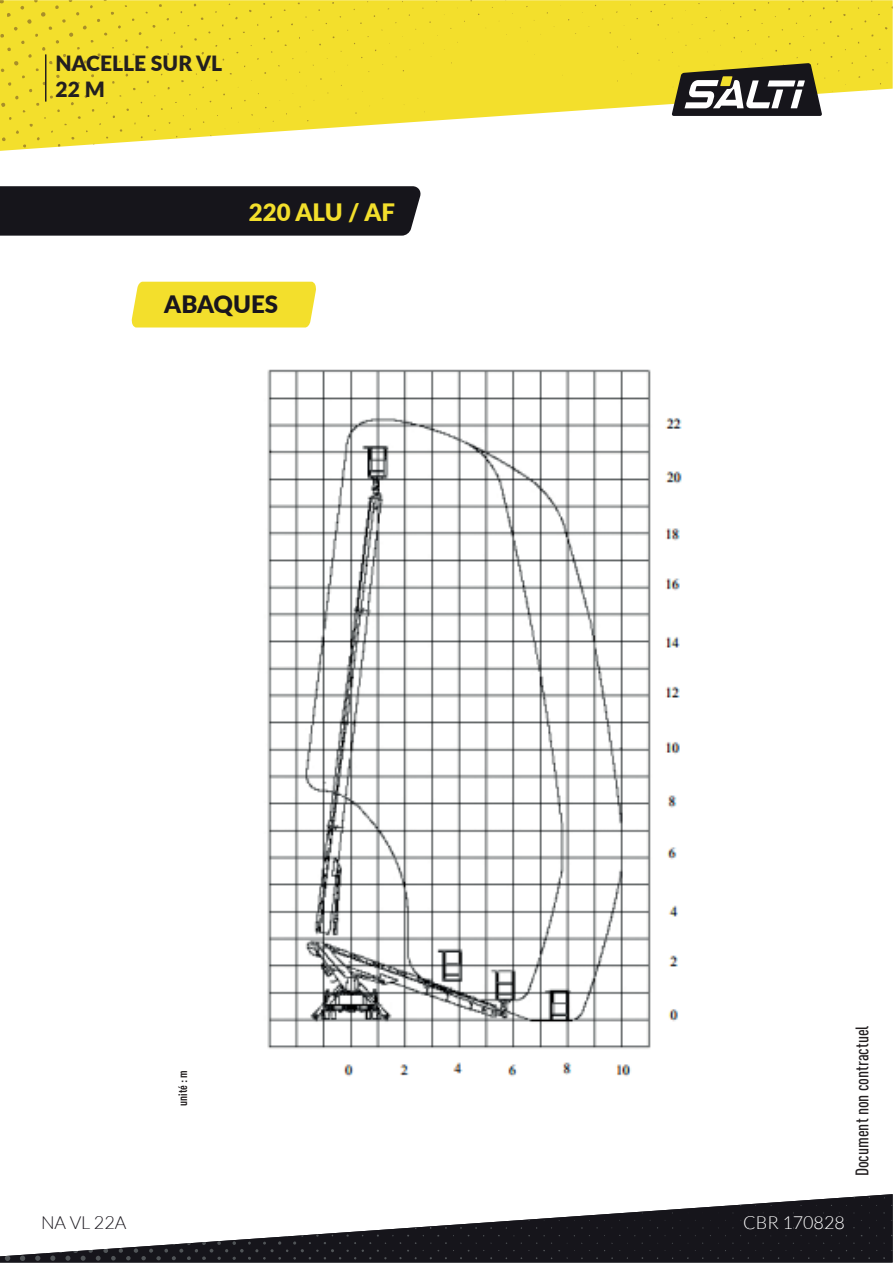
<style>
.page{position:relative;width:893px;height:1263px;background:#fff}
.page>*{position:absolute;margin:0;border:0;box-sizing:border-box;transform-origin:0 0}
.t1{font:900 24px "Lato";color:#f3df2c}
.t2{font:900 24px "Lato";color:#19161d}
.t3{font:900 21px/25.2px "Lato";color:#231f20}
.t4{font:500 18px "DIN Cond";color:#231f20}
.t5{font:300 18px "Lato";color:#fff}
.t6{font:300 18px "Lato";color:#19161d}
.t7{font:700 12px "DIN Cond";color:#231f20}
</style>
<div class="page">
<div style="left:132px;top:282px;width:184px;height:46px;background:#f3df2c"></div>
<svg style="left:0;top:0;width:893px;height:151px;fill:#f3df2c"></svg>
<svg style="left:0;top:0;width:4px;height:4px"></svg>
<svg style="left:41px;top:12px;width:5px;height:5px"></svg>
<svg style="left:69px;top:32px;width:4px;height:5px"></svg>
<svg style="left:27px;top:19px;width:5px;height:5px"></svg>
<svg style="left:14px;top:61px;width:5px;height:5px"></svg>
<svg style="left:1px;top:102px;width:4px;height:5px"></svg>
<svg style="left:82px;top:25px;width:5px;height:5px"></svg>
<svg style="left:77px;top:116px;width:4px;height:3px"></svg>
<svg style="left:84px;top:95px;width:4px;height:3px"></svg>
<svg style="left:91px;top:74px;width:3px;height:4px"></svg>
<svg style="left:97px;top:53px;width:4px;height:4px"></svg>
<svg style="left:50px;top:95px;width:3px;height:4px"></svg>
<svg style="left:56px;top:74px;width:4px;height:4px"></svg>
<svg style="left:63px;top:54px;width:3px;height:4px"></svg>
<svg style="left:76px;top:12px;width:3px;height:4px"></svg>
<svg style="left:152px;top:25px;width:4px;height:3px"></svg>
<svg style="left:145px;top:46px;width:4px;height:3px"></svg>
<svg style="left:139px;top:66px;width:4px;height:3px"></svg>
<svg style="left:48px;top:26px;width:4px;height:4px"></svg>
<svg style="left:62px;top:19px;width:4px;height:4px"></svg>
<svg style="left:56px;top:40px;width:3px;height:4px"></svg>
<svg style="left:36px;top:103px;width:4px;height:3px"></svg>
<svg style="left:29px;top:124px;width:4px;height:3px"></svg>
<svg style="left:55px;top:5px;width:4px;height:4px"></svg>
<svg style="left:42px;top:47px;width:4px;height:4px"></svg>
<svg style="left:16px;top:130px;width:3px;height:4px"></svg>
<svg style="left:28px;top:54px;width:4px;height:4px"></svg>
<svg style="left:15px;top:96px;width:4px;height:4px"></svg>
<svg style="left:2px;top:137px;width:4px;height:4px"></svg>
<svg style="left:21px;top:40px;width:4px;height:4px"></svg>
<svg style="left:8px;top:82px;width:3px;height:4px"></svg>
<svg style="left:20px;top:5px;width:4px;height:5px"></svg>
<svg style="left:14px;top:27px;width:4px;height:4px"></svg>
<svg style="left:7px;top:48px;width:4px;height:3px"></svg>
<svg style="left:7px;top:13px;width:4px;height:4px"></svg>
<svg style="left:0;top:34px;width:4px;height:4px"></svg>
<svg style="left:118px;top:25px;width:3px;height:4px"></svg>
<svg style="left:84px;top:60px;width:3px;height:4px"></svg>
<svg style="left:125px;top:73px;width:3px;height:4px"></svg>
<svg style="left:35px;top:68px;width:4px;height:3px"></svg>
<svg style="left:35px;top:33px;width:3px;height:4px"></svg>
<svg style="left:672px;top:63px;width:150px;height:53px"></svg>
<hr style="left:45px;top:54px;width:1px;height:48px;background:#231f20">
<div style="left:0;top:186px;width:421px;height:50px;background:#16151b"></div>
<svg style="left:0;top:1194px;width:893px;height:69px;fill:#16151b"></svg>
<svg style="left:0;top:1195px;width:93px;height:66px"></svg>
<svg style="left:95px;top:1195px;width:88px;height:66px"></svg>
<svg style="left:460px;top:1250px;width:17px;height:10px"></svg>
<svg style="left:187px;top:1196px;width:94px;height:64px"></svg>
<svg style="left:430px;top:1250px;width:9px;height:10px"></svg>
<svg style="left:286px;top:1197px;width:123px;height:63px"></svg>
<img style="left:267px;top:369px;width:415px;height:708px">
<p class="t3" style="left:56px;top:51px;width:168px">NACELLE SUR VL<br>22 M</p>
<h1 class="t1" style="left:249px;top:197px;width:148px">220 ALU / AF</h1>
<h1 class="t2" style="left:164px;top:289px;width:115px">ABAQUES</h1>
<p class="t7" style="left:179px;top:1106px;width:37px;rotate:-90deg">unité : m</p>
<p class="t4" style="left:851px;top:1176px;width:153px;rotate:-90deg">Document non contractuel</p>
<p class="t6" style="left:41px;top:1211px;width:87px">NA VL 22A</p>
<p class="t5" style="left:743px;top:1211px;width:103px">CBR 170828</p>
</div>
